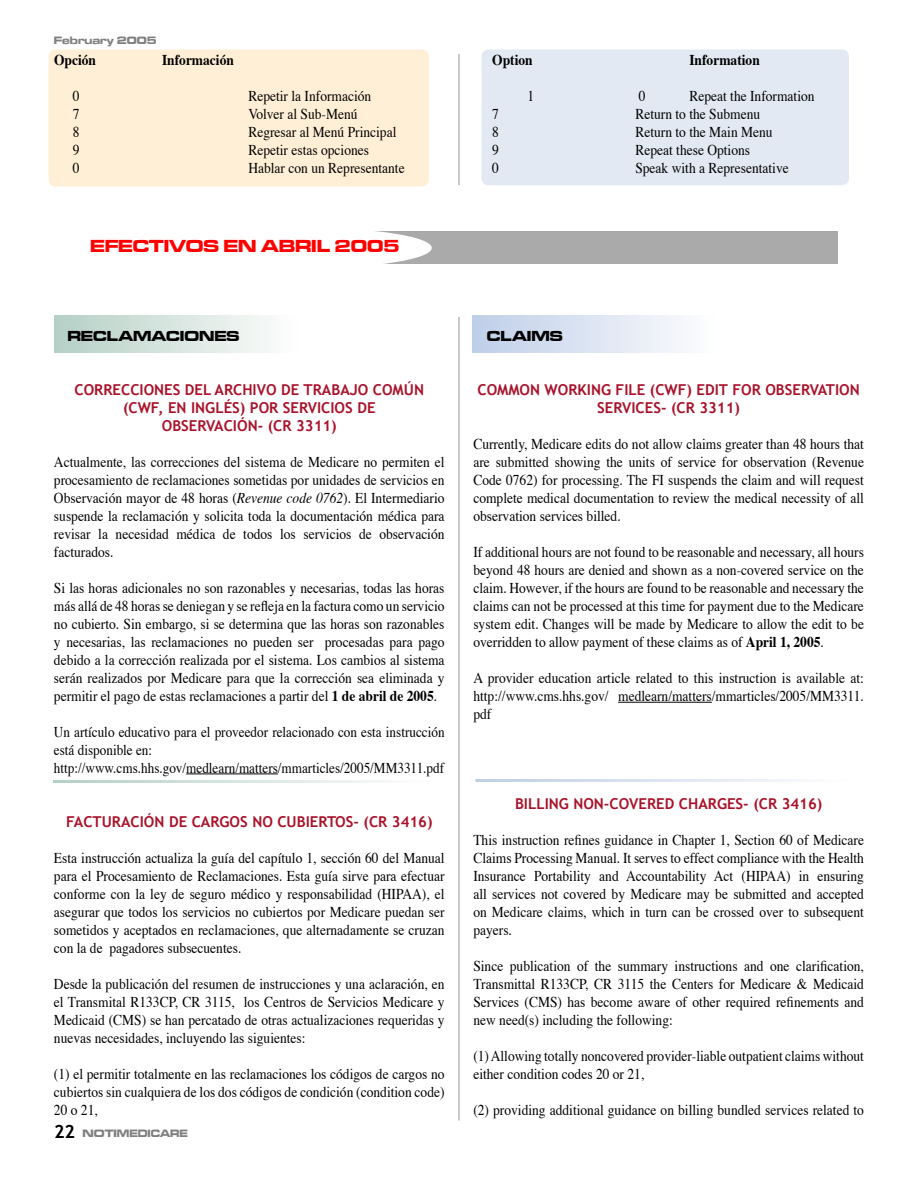
<style>
.page{position:relative;width:918px;height:1188px;background:#fff}
.page>*{position:absolute;margin:0;border:0;box-sizing:border-box;transform-origin:0 0}
.t1{font:18px "Microgramma D Bold Exte";color:#f00}
.t2{font:15px/18px "Times";color:#000;text-align:justify;scale:.9 1}
.t3{font:700 15px/18px "Trebuchet MS";color:#a9122a;text-align:center}
.t4{font:15px/18px "Times";color:#000;scale:.88 1}
.t5{font:700 15px "Times";color:#000;scale:.9 1}
.t6{font:15px "Microgramma D Bold Exte";color:#000}
.t7{font:10.95px "Microgramma D Bold Exte";color:#7f7f7f}
.s1{font-style:italic}
.s2{font-weight:700}
.s3{font-family:"Trebuchet MS";font-weight:700;font-size:18px;color:#000}
</style>
<div class="page">
<hr style="left:459px;top:54px;width:1px;height:1066px;background:#939393">
<div style="left:482px;top:50px;width:367px;height:135px;background:#e3e9f3"></div>
<div style="left:49px;top:50px;width:380px;height:137px;background:#ffefd6"></div>
<div style="left:54px;top:316px;width:248px;height:37px;background:linear-gradient(to right,#b4d0c5,#fffefe)"></div>
<div style="left:472px;top:316px;width:248px;height:37px;background:linear-gradient(to right,#bfcee9,#fffefe)"></div>
<div style="left:449px;top:185px;width:18px;height:132px;background:#fff"></div>
<div style="left:343px;top:231px;width:495px;height:32px;background:#aaa"></div>
<div style="left:179px;top:228px;width:253px;height:40px;background:#fff;border-radius:50%"></div>
<hr style="left:186px;top:774px;width:92px;height:1px;background:#000">
<hr style="left:618px;top:702px;width:94px;height:1px;background:#000">
<svg style="left:54px;top:780px;width:329px;height:3px"></svg>
<div style="left:475px;top:779px;width:383px;height:3px;border:2px solid #fff"></div>
<p class="t7" style="left:54px;top:33px;width:104px">February 2005</p>
<p class="t5" style="left:54px;top:50px;width:48px">Opción</p>
<p class="t5" style="left:162px;top:50px;width:81px">Información</p>
<p class="t2" style="left:73px;top:88px;width:9px">0</p>
<p class="t2" style="left:248px;top:88px;width:138px">Repetir la Información</p>
<p class="t2" style="left:73px;top:106px;width:9px">7</p>
<p class="t2" style="left:248px;top:106px;width:123px">Volver al Sub-Menú</p>
<p class="t2" style="left:73px;top:124px;width:9px">8</p>
<p class="t2" style="left:248px;top:124px;width:166px">Regresar al Menú Principal</p>
<p class="t2" style="left:73px;top:142px;width:9px">9</p>
<p class="t2" style="left:248px;top:142px;width:136px">Repetir estas opciones</p>
<p class="t2" style="left:73px;top:160px;width:9px">0</p>
<p class="t2" style="left:248px;top:160px;width:175px">Hablar con un Representante</p>
<p class="t1" style="left:90px;top:234px;width:311px">EFECTIVOS EN ABRIL 2005</p>
<p class="t5" style="left:492px;top:50px;width:47px">Option</p>
<p class="t5" style="left:689px;top:50px;width:80px">Information</p>
<p class="t2" style="left:527px;top:88px;width:9px">1</p>
<p class="t2" style="left:639px;top:88px;width:9px">0</p>
<p class="t2" style="left:689px;top:88px;width:141px">Repeat the Information</p>
<p class="t2" style="left:492px;top:106px;width:9px">7</p>
<p class="t2" style="left:635px;top:106px;width:140px">Return to the Submenu</p>
<p class="t2" style="left:492px;top:124px;width:9px">8</p>
<p class="t2" style="left:635px;top:124px;width:154px">Return to the Main Menu</p>
<p class="t2" style="left:492px;top:142px;width:9px">9</p>
<p class="t2" style="left:635px;top:142px;width:129px">Repeat these Options</p>
<p class="t2" style="left:492px;top:160px;width:9px">0</p>
<p class="t2" style="left:635px;top:160px;width:172px">Speak with a Representative</p>
<p class="t6" style="left:67px;top:326px;width:173px">RECLAMACIONES</p>
<p class="t3" style="left:75px;top:380px;width:351px">CORRECCIONES DEL ARCHIVO DE TRABAJO COMÚN (CWF, EN INGLÉS) POR SERVICIOS DE</p>
<p class="t3" style="left:162px;top:416px;width:176px">OBSERVACIÓN- (CR 3311)</p>
<p class="t2" style="left:54px;top:454px;width:436px">Actualmente, las correcciones del sistema de Medicare no permiten el procesamiento de reclamaciones sometidas por unidades de servicios en Observación mayor de 48 horas (<span class="s1">Revenue code 0762</span>). El Intermediario suspende la reclamación y solicita toda la documentación médica para revisar la necesidad médica de todos los servicios de observación facturados.</p>
<p class="t2" style="left:54px;top:580px;width:436px">Si las horas adicionales no son razonables y necesarias, todas las horas más allá de 48 horas se deniegan y se refleja en la factura como un servicio no cubierto. Sin embargo, si se determina que las horas son razonables y necesarias, las reclamaciones no pueden ser procesadas para pago debido a la corrección realizada por el sistema. Los cambios al sistema serán realizados por Medicare para que la corrección sea eliminada y permitir el pago de estas reclamaciones a partir del <span class="s2">1 de abril de 2005</span>.</p>
<p class="t4" style="left:54px;top:724px;width:445px">Un artículo educativo para el proveedor relacionado con esta instrucción está disponible en:</p>
<p class="t4" style="left:54px;top:760px;width:445px">http://www.cms.hhs.gov/medlearn/matters/mmarticles/2005/MM3311.pdf</p>
<p class="t3" style="left:66px;top:812px;width:368px">FACTURACIÓN DE CARGOS NO CUBIERTOS- (CR 3416)</p>
<p class="t2" style="left:54px;top:850px;width:436px">Esta instrucción actualiza la guía del capítulo 1, sección 60 del Manual para el Procesamiento de Reclamaciones. Esta guía sirve para efectuar conforme con la ley de seguro médico y responsabilidad (HIPAA), el asegurar que todos los servicios no cubiertos por Medicare puedan ser sometidos y aceptados en reclamaciones, que alternadamente se cruzan con la de pagadores subsecuentes.</p>
<p class="t2" style="left:54px;top:976px;width:435px">Desde la publicación del resumen de instrucciones y una aclaración, en el Transmital R133CP, CR 3115, los Centros de Servicios Medicare y Medicaid (CMS) se han percatado de otras actualizaciones requeridas y nuevas necesidades, incluyendo las siguientes:</p>
<p class="t2" style="left:54px;top:1066px;width:436px">(1) el permitir totalmente en las reclamaciones los códigos de cargos no cubiertos sin cualquiera de los dos códigos de condición (condition code)<br>20 o 21,</p>
<p class="t7" style="left:54px;top:1126px;width:135px"><span class="s3">22</span> NOTIMEDICARE</p>
<p class="t6" style="left:487px;top:326px;width:77px">CLAIMS</p>
<p class="t3" style="left:478px;top:381px;width:384px">COMMON WORKING FILE (CWF) EDIT FOR OBSERVATION<br>SERVICES- (CR 3311)</p>
<p class="t2" style="left:473px;top:436px;width:436px">Currently, Medicare edits do not allow claims greater than 48 hours that are submitted showing the units of service for observation (Revenue Code 0762) for processing. The FI suspends the claim and will request complete medical documentation to review the medical necessity of all observation services billed.</p>
<p class="t2" style="left:473px;top:544px;width:435px">If additional hours are not found to be reasonable and necessary, all hours beyond 48 hours are denied and shown as a non-covered service on the claim. However, if the hours are found to be reasonable and necessary the claims can not be processed at this time for payment due to the Medicare system edit. Changes will be made by Medicare to allow the edit to be overridden to allow payment of these claims as of <span class="s2">April 1, 2005</span>.</p>
<p class="t2" style="left:473px;top:670px;width:436px">A provider education article related to this instruction is available at: http://www.cms.hhs.gov/ medlearn/matters/mmarticles/2005/MM3311. pdf</p>
<p class="t3" style="left:515px;top:795px;width:309px">BILLING NON-COVERED CHARGES- (CR 3416)</p>
<p class="t2" style="left:473px;top:832px;width:436px">This instruction refines guidance in Chapter 1, Section 60 of Medicare Claims Processing Manual. It serves to effect compliance with the Health Insurance Portability and Accountability Act (HIPAA) in ensuring all services not covered by Medicare may be submitted and accepted on Medicare claims, which in turn can be crossed over to subsequent payers.</p>
<p class="t2" style="left:473px;top:958px;width:436px">Since publication of the summary instructions and one clarification, Transmittal R133CP, CR 3115 the Centers for Medicare &amp; Medicaid Services (CMS) has become aware of other required refinements and new need(s) including the following:</p>
<p class="t2" style="left:473px;top:1048px;width:436px">(1) Allowing totally noncovered provider-liable outpatient claims without either condition codes 20 or 21,</p>
<p class="t2" style="left:473px;top:1102px;width:435px">(2) providing additional guidance on billing bundled services related to</p>
</div>
